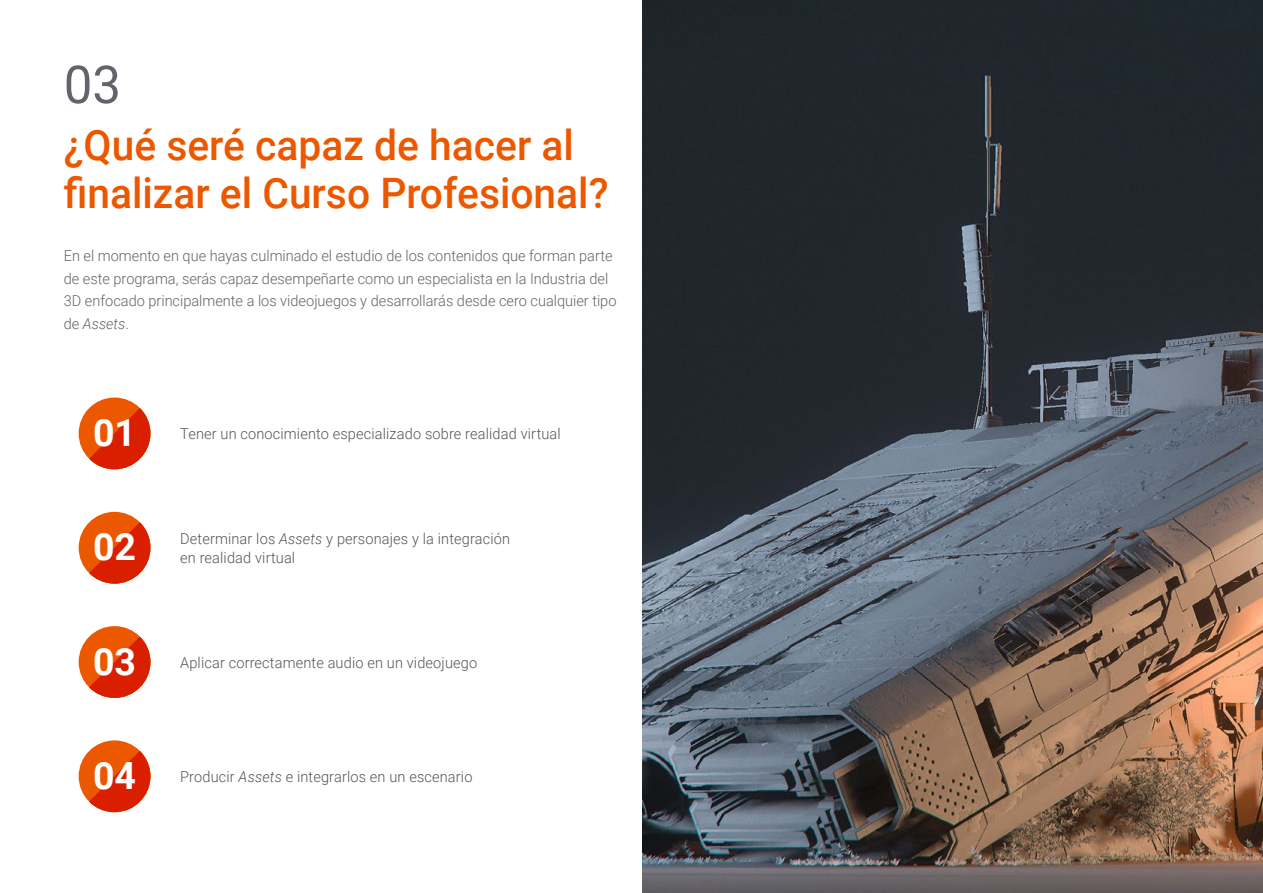
<style>
.page{position:relative;width:1263px;height:893px;background:#fff}
.page>*{position:absolute;margin:0;border:0;box-sizing:border-box;transform-origin:0 0}
.t1{font:52.5px "Roboto";color:#61646a}
.t2{font:500 42px/48px "Roboto";color:#ec5800}
.t3{font:700 37.5px "Roboto";color:#fff}
.t4{font:300 15px/22.5px "Roboto";color:#61646a}
.t5{font:300 15px/19.5px "Roboto";letter-spacing:.01em;color:#52555b}
.s1{font-style:italic}
</style>
<div class="page">
<img style="left:642px;top:0;width:621px;height:893px">
<div style="left:79px;top:512px;width:71px;height:72px;background:#ec5800;border-radius:50%"></div>
<svg style="left:89px;top:522px;width:61px;height:62px"></svg>
<div style="left:79px;top:626px;width:71px;height:72px;background:#ec5800;border-radius:50%"></div>
<svg style="left:89px;top:637px;width:61px;height:61px"></svg>
<div style="left:79px;top:398px;width:71px;height:71px;background:#ec5800;border-radius:50%"></div>
<svg style="left:89px;top:408px;width:61px;height:61px"></svg>
<div style="left:79px;top:740px;width:71px;height:72px;background:#ec5800;border-radius:50%"></div>
<svg style="left:89px;top:751px;width:61px;height:61px"></svg>
<h1 class="t1" style="left:64px;top:48px;width:59px">03</h1>
<h2 class="t2" style="left:64px;top:119px;width:546px">¿Qué seré capaz de hacer al finalizar el Curso Profesional?</h2>
<p class="t4" style="left:64px;top:244px;width:554px">En el momento en que hayas culminado el estudio de los contenidos que forman parte de este programa, serás capaz desempeñarte como un especialista en la Industria del 3D enfocado principalmente a los videojuegos y desarrollarás desde cero cualquier tipo de <span class="s1">Assets</span>.</p>
<h3 class="t3" style="left:93px;top:407px;width:45px">01</h3>
<p class="t5" style="left:180px;top:423px;width:382px">Tener un conocimiento especializado sobre realidad virtual</p>
<h3 class="t3" style="left:93px;top:521px;width:45px">02</h3>
<p class="t5" style="left:180px;top:528px;width:331px">Determinar los <span class="s1">Assets</span> y personajes y la integración en realidad virtual</p>
<h3 class="t3" style="left:93px;top:635px;width:45px">03</h3>
<p class="t5" style="left:180px;top:652px;width:298px">Aplicar correctamente audio en un videojuego</p>
<h3 class="t3" style="left:93px;top:749px;width:45px">04</h3>
<p class="t5" style="left:180px;top:766px;width:294px">Producir <span class="s1">Assets</span> e integrarlos en un escenario</p>
</div>
